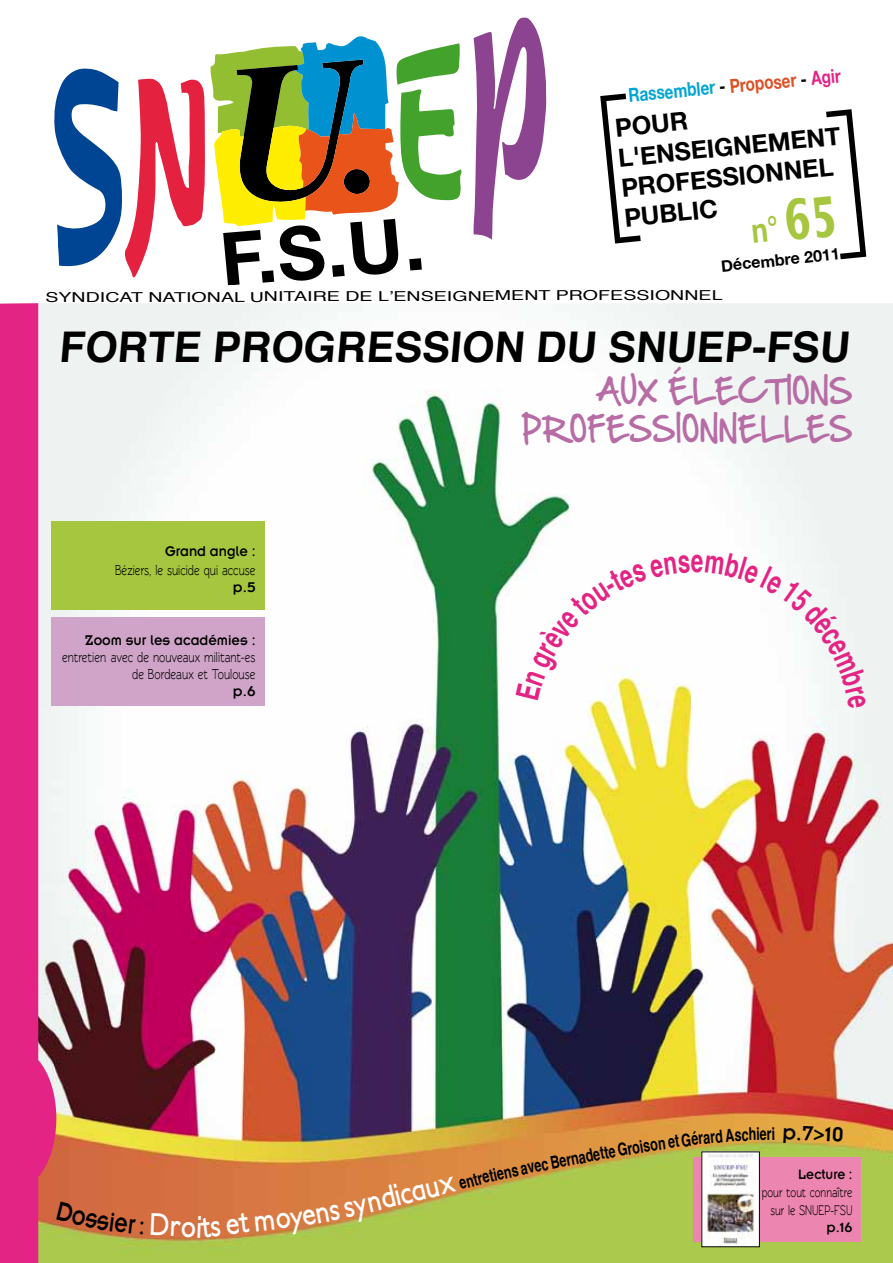
<style>
.page{position:relative;width:893px;height:1263px;background:#fff}
.page>*{position:absolute;margin:0;border:0;box-sizing:border-box;transform-origin:0 0}
.t1{font:700 42.3px "Helvetica";color:#000}
.t2{font:700 34.35px "Helvetica Neue";color:#a6c63f;scale:.8 1}
.t3{font:700 31.95px "Helvetica";color:#e32484;scale:.7 1}
.t4{font:30px/37.5px "Hand Of Sean";letter-spacing:.03em;color:#b76ca5;text-align:right;scale:.88 1}
.t5{font:700 29.85px "Petita";color:#fff;scale:.87 1}
.t6{font:700 25.05px/30px "Helvetica Neue";color:#000}
.t7{font:22.5px "Insignia A";color:#000}
.t8{font:700 19.05px "Helvetica Neue";color:#00a5d1;scale:.8 1}
.t9{font:700 17.7px "Helvetica";color:#000;scale:.71 1}
.t10{font:700 16.05px "Helvetica Neue";color:#000}
.t11{font:15.6px "Insignia A";color:#000;scale:.93 1}
.t12{font:15.6px "Insignia";color:#000;scale:.93 1}
.t13{font:15.6px "Insignia A";color:#000}
.t14{font:15px "Insignia";color:#000;scale:.9 1}
.t15{font:15px "Insignia A";color:#000}
.t16{font:600 14.7px/16.8px "Rawengulk";color:#000;text-align:right;scale:.74 1}
.t17{font:600 14.1px/18px "Rawengulk";color:#000;text-align:right;scale:.71 1}
.t18{font:13.65px "Helvetica";letter-spacing:-.005em;color:#000;scale:1.43 1}
.s1{color:#000}
.s2{color:#dc5024}
.s3{color:#e32484}
.s4{font-family:"Lucida Sans Std";font-size:55.05px}
.s5{font-family:"Insignia A";font-weight:400;font-size:25.5px;color:#000}
.s6{font-size:21px}
.s7{font-family:"Petita";font-size:29.85px;color:#fff}
</style>
<div class="page">
<img style="left:56px;top:303px;width:837px;height:960px">
<svg style="left:54px;top:17px;width:493px;height:269px"></svg>
<svg style="left:0;top:303px;width:56px;height:960px;background:#e25699"></svg>
<div style="left:51px;top:618px;width:214px;height:88px;background:#cfa4c8"></div>
<div style="left:51px;top:521px;width:214px;height:88px;background:#a6c63f"></div>
<div style="left:693px;top:1157px;width:168px;height:85px;background:#ec86b0"></div>
<img style="left:704px;top:1154px;width:54px;height:91px">
<div style="left:702px;top:1152px;width:58px;height:95px;border:1px solid #000"></div>
<svg style="left:600px;top:93px;width:41px;height:151px"></svg>
<svg style="left:826px;top:109px;width:41px;height:151px"></svg>
<svg style="left:56px;top:1202px;width:80px;height:32px;background:#cf7041"></svg>
<svg style="left:302px;top:1204px;width:38px;height:22px"></svg>
<svg style="left:516px;top:555px;width:174px;height:145px"></svg>
<svg style="left:705px;top:553px;width:162px;height:156px"></svg>
<p class="t8" style="left:627px;top:83px;width:268px;rotate:-5deg">Rassembler <span class="s1">-</span> <span class="s2">Proposer</span> <span class="s1">-</span> <span class="s3">Agir</span></p>
<h3 class="t6" style="left:613px;top:113px;width:225px;rotate:-6deg">POUR<br>L'ENSEIGNEMENT<br>PROFESSIONNEL<br>PUBLIC</h3>
<h2 class="t2" style="left:749px;top:209px;width:108px;rotate:-6deg">n° <span class="s4">65</span></h2>
<p class="t10" style="left:720px;top:256px;width:121px;rotate:-6deg">Décembre 2011</p>
<p class="t18" style="left:45px;top:286px;width:475px">SYNDICAT NATIONAL UNITAIRE DE L’ENSEIGNEMENT PROFESSIONNEL</p>
<h1 class="t1" style="left:58px;top:313px;width:798px">FORTE PROGRESSION DU SNUEP-FSU</h1>
<h3 class="t4" style="left:521px;top:372px;width:378px">AUX ÉLECTIONS<br>PROFESSIONNELLES</h3>
<p class="t12" style="left:165px;top:543px;width:99px">Grand angle :</p>
<p class="t16" style="left:115px;top:561px;width:191px">Béziers, le suicide qui accuse</p>
<p class="t13" style="left:233px;top:579px;width:24px">p.5</p>
<p class="t11" style="left:85px;top:632px;width:185px">Zoom sur les académies :</p>
<p class="t16" style="left:62px;top:648px;width:263px">entretien avec de nouveaux militant-es de Bordeaux et Toulouse</p>
<p class="t13" style="left:233px;top:683px;width:24px">p.6</p>
<h3 class="t3" style="left:691px;top:535px;width:20px">e</h3>
<h3 class="t5" style="left:140px;top:1205px;width:74px;rotate:3deg"><span class="s5">:</span> Droi</h3>
<h3 class="t5" style="left:199px;top:1208px;width:119px;rotate:-6deg">ts et moy</h3>
<p class="t9" style="left:532px;top:1152px;width:96px;rotate:-11deg">ec Bernade</p>
<p class="t9" style="left:598px;top:1139px;width:84px;rotate:-10deg">tte Groiso</p>
<p class="t9" style="left:656px;top:1129px;width:59px;rotate:-7deg">netGé</p>
<p class="t9" style="left:697px;top:1124px;width:52px;rotate:-6deg">rard A</p>
<p class="t9" style="left:734px;top:1120px;width:59px;rotate:-1deg">schieri</p>
<h3 class="t7" style="left:783px;top:1120px;width:63px;rotate:3deg">p.7<span class="s6">&gt;</span>10</h3>
<p class="t9" style="left:486px;top:1161px;width:66px;rotate:-12deg">tiens av</p>
<p class="t14" style="left:798px;top:1167px;width:62px">Lecture :</p>
<p class="t17" style="left:762px;top:1183px;width:129px">pour tout connaître sur le SNUEP-FSU</p>
<p class="t15" style="left:827px;top:1219px;width:27px">p.16</p>
<h3 class="t5" style="left:340px;top:1189px;width:113px;rotate:-13deg">syndicau</h3>
<p class="t9" style="left:436px;top:1175px;width:73px;rotate:-15deg"><span class="s7">x</span> entre</p>
</div>
